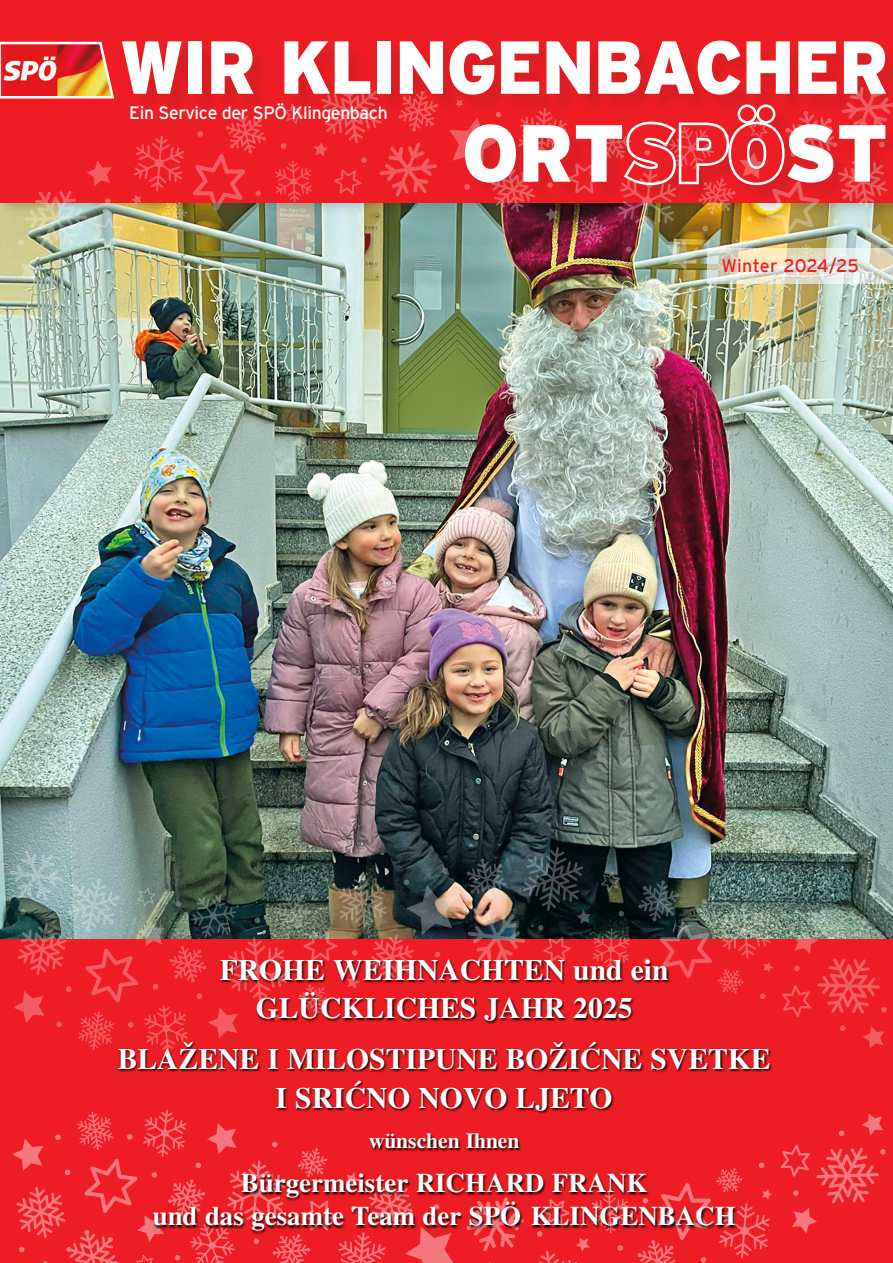
<style>
.page{position:relative;width:893px;height:1263px;background:#fff}
.page>*{position:absolute;margin:0;border:0;box-sizing:border-box;transform-origin:0 0}
.t1{font:900 80.85px "Interstate";letter-spacing:-.02em;color:#fff}
.t2{font:900 74.85px "Interstate";letter-spacing:-.02em;color:#fff;scale:.94 1}
.t3{font:700 29.55px "Times Kroatisch";color:#fff}
.t4{font:700 26.85px "Times Kroatisch";color:#fff}
.t5{font:700 21.6px "Times Kroatisch";color:#fff}
.t6{font:18px "Interstate";letter-spacing:-.02em;color:#fff}
.t7{font:18px "Interstate Regular 2";letter-spacing:-.005em;color:#ee1d23}
.s1{color:#ee1d23}
</style>
<div class="page">
<img style="left:0;top:221px;width:893px;height:719px">
<img style="left:0;top:202px;width:449px;height:19px">
<div style="left:1px;top:0;width:892px;height:202px;background:#ee1d23"></div>
<svg style="left:0;top:41px;width:115px;height:59px"></svg>
<div style="left:125px;top:43px;width:768px;height:71px;background:#e61d22"></div>
<svg style="left:20px;top:258px;width:22px;height:23px"></svg>
<img style="left:131px;top:135px;width:56px;height:96px">
<svg style="left:59px;top:258px;width:6px;height:5px"></svg>
<svg style="left:193px;top:113px;width:73px;height:98px"></svg>
<img style="left:18px;top:161px;width:105px;height:88px">
<svg style="left:275px;top:79px;width:163px;height:123px"></svg>
<img style="left:449px;top:83px;width:444px;height:201px">
<div style="left:707px;top:248px;width:186px;height:35px;background:#fff;opacity:.6"></div>
<div style="left:0;top:940px;width:893px;height:323px;background:#ee1d23"></div>
<svg style="left:861px;top:1113px;width:22px;height:22px"></svg>
<svg style="left:858px;top:1148px;width:28px;height:55px"></svg>
<svg style="left:12px;top:1139px;width:21px;height:114px"></svg>
<img style="left:33px;top:962px;width:825px;height:301px">
<svg style="left:863px;top:1026px;width:21px;height:22px"></svg>
<svg style="left:840px;top:1025px;width:5px;height:6px"></svg>
<svg style="left:638px;top:880px;width:135px;height:119px"></svg>
<svg style="left:782px;top:928px;width:105px;height:89px"></svg>
<img style="left:466px;top:847px;width:164px;height:123px">
<img style="left:9px;top:850px;width:446px;height:202px">
<p class="t2" style="left:119px;top:39px;width:821px">WIR KLINGENBACHER</p>
<p class="t1" style="left:462px;top:123px;width:429px">ORT<span class="s1">SPÖ</span>ST</p>
<p class="t6" style="left:129px;top:106px;width:260px">Ein Service der SPÖ Klingenbach</p>
<p class="t7" style="left:722px;top:256px;width:139px">Winter 2024/25</p>
<p class="t3" style="left:220px;top:960px;width:450px">FROHE WEIHNACHTEN und ein</p>
<p class="t3" style="left:256px;top:998px;width:378px">GLÜCKLICHES JAHR 2025</p>
<p class="t3" style="left:118px;top:1049px;width:654px">BLA∫ENE I MILOSTIPUNE BO∫I≤NE SVETKE</p>
<p class="t3" style="left:276px;top:1087px;width:339px">I SRI≤NO NOVO LJETO</p>
<p class="t5" style="left:369px;top:1133px;width:152px">wünschen Ihnen</p>
<p class="t4" style="left:241px;top:1173px;width:408px">Bürgermeister RICHARD FRANK</p>
<p class="t4" style="left:153px;top:1207px;width:584px">und das gesamte Team der SPÖ KLINGENBACH</p>
</div>
